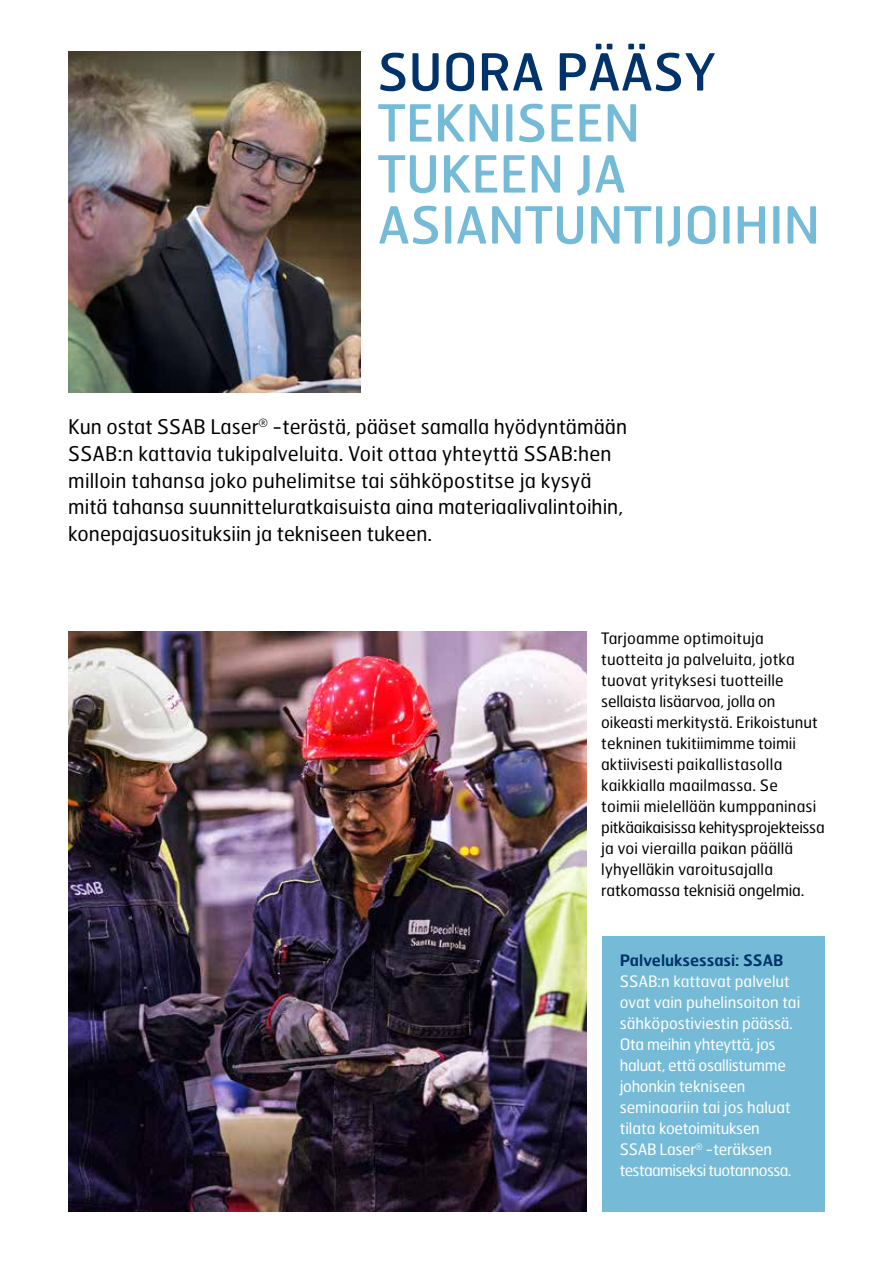
<style>
.page{position:relative;width:893px;height:1263px;background:#fff}
.page>*{position:absolute;margin:0;border:0;box-sizing:border-box;transform-origin:0 0}
.t1{font:51px/51px "Hermes FB";color:#75bbd7}
.t2{font:51px "Hermes FB";color:#00336b}
.t3{font:20.25px/27px "Hermes FB";color:#000}
.t4{font:15.75px/21px "Hermes FB";letter-spacing:.01em;color:#000}
.t5{font:15.75px/21px "Hermes FB";letter-spacing:-.01em;color:#fff}
.t6{font:600 15.75px "Hermes FB";color:#00336b}
</style>
<div class="page">
<img style="left:68px;top:631px;width:519px;height:581px">
<img style="left:68px;top:51px;width:293px;height:341px">
<div style="left:603px;top:936px;width:222px;height:276px;background:#75bbd7"></div>
<h1 class="t2" style="left:378px;top:39px;width:340px">SUORA PÄÄSY</h1>
<h1 class="t1" style="left:378px;top:96px;width:444px">TEKNISEEN<br>TUKEEN JA<br>ASIANTUNTIJOIHIN</h1>
<p class="t3" style="left:68px;top:412px;width:560px">Kun ostat SSAB Laser<sup>®</sup> -terästä, pääset samalla hyödyntämään SSAB:n kattavia tukipalveluita. Voit ottaa yhteyttä SSAB:hen milloin tahansa joko puhelimitse tai sähköpostitse ja kysyä mitä tahansa suunnitteluratkaisuista aina materiaalivalintoihin, konepajasuosituksiin ja tekniseen tukeen.</p>
<p class="t4" style="left:601px;top:627px;width:225px">Tarjoamme optimoituja tuotteita ja palveluita, jotka tuovat yrityksesi tuotteille sellaista lisäarvoa, jolla on oikeasti merkitystä. Erikoistunut tekninen tukitiimimme toimii aktiivisesti paikallistasolla kaikkialla maailmassa. Se<br>toimii mielellään kumppaninasi pitkäaikaisissa kehitysprojekteissa ja voi vierailla paikan päällä lyhyelläkin varoitusajalla ratkomassa teknisiä ongelmia.</p>
<p class="t6" style="left:620px;top:950px;width:165px">Palveluksessasi: SSAB</p>
<p class="t5" style="left:620px;top:970px;width:182px">SSAB:n kattavat palvelut ovat vain puhelinsoiton tai sähköpostiviestin päässä.<br>Ota meihin yhteyttä, jos haluat, että osallistumme johonkin tekniseen seminaariin tai jos haluat tilata koetoimituksen<br>SSAB Laser<sup>®</sup> -teräksen testaamiseksi tuotannossa.</p>
</div>
